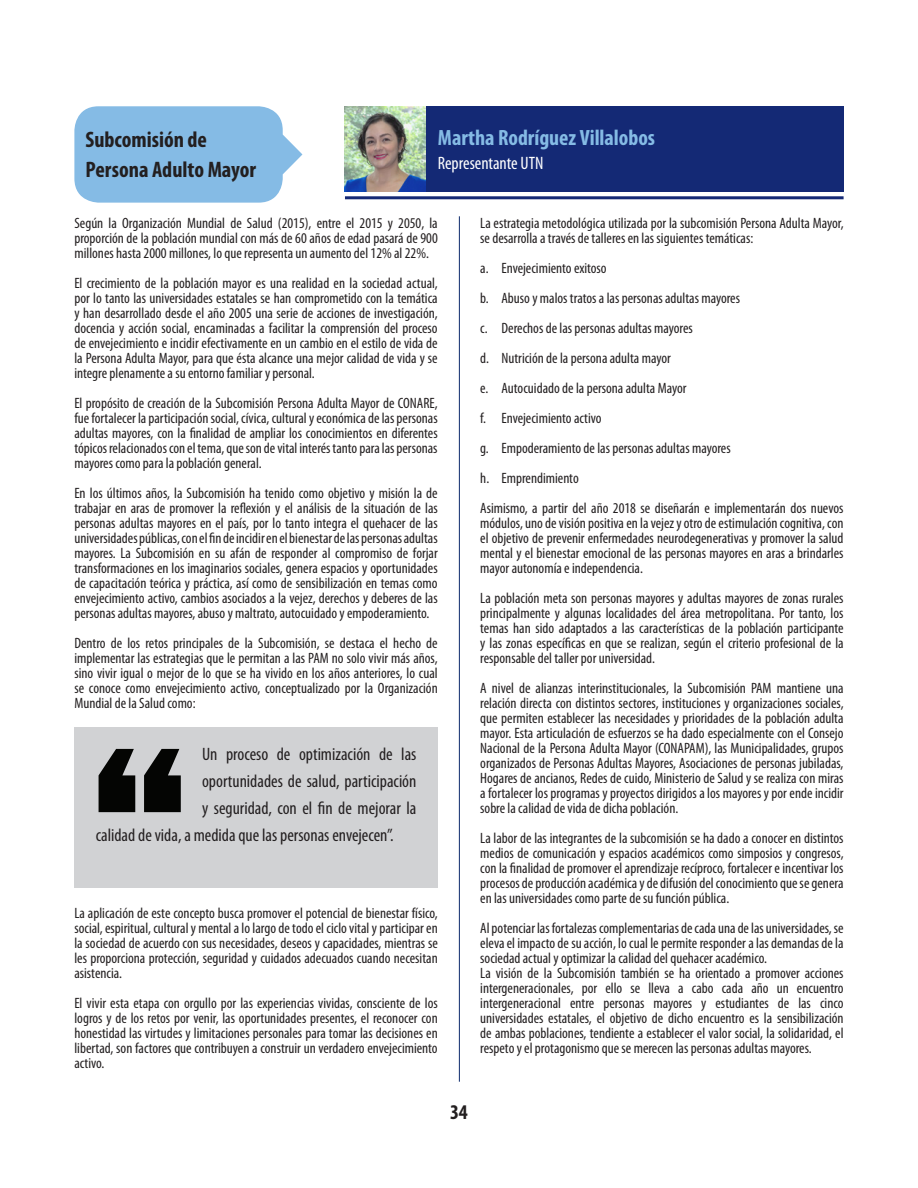
<style>
.page{position:relative;width:918px;height:1188px;background:#fff}
.page>*{position:absolute;margin:0;border:0;box-sizing:border-box;transform-origin:0 0}
.Títulos_pequeños{font:700 condensed 22.5px/30px "Myriad Pro";color:#231f20}
.Títulos_pequeños-2{font:700 condensed 22.2px "Myriad Pro";color:#85bbe5}
.t1{font:700 condensed 21px "Myriad Pro";color:#231f20}
.Textos{font:condensed 18px "Myriad Pro";color:#231f20}
.Títulos_pequeños-3{font:condensed 18px "Myriad Pro";letter-spacing:-.005em;color:#fff}
.Textos-2{font:condensed 15px/15px "Myriad Pro";color:#231f20;text-align:justify}
</style>
<div class="page">
<div style="left:74px;top:727px;width:364px;height:161px;background:#d1d2d4"></div>
<svg style="left:99px;top:749px;width:36px;height:63px"></svg>
<svg style="left:144px;top:749px;width:37px;height:63px"></svg>
<hr style="left:459px;top:216px;width:1px;height:866px;background:#0d2b6d">
<div style="left:425px;top:106px;width:419px;height:86px;background:#142975"></div>
<hr style="left:345px;top:196px;width:499px;height:3px;background:#142975">
<img style="left:345px;top:106px;width:80px;height:86px">
<svg style="left:74px;top:106px;width:228px;height:97px;background:#90c1e7"></svg>
<p class="Títulos_pequeños" style="left:86px;top:124px;width:172px">Subcomisión de<br>Persona Adulto Mayor</p>
<p class="Títulos_pequeños-2" style="left:438px;top:124px;width:219px">Martha Rodríguez Villalobos</p>
<p class="Títulos_pequeños-3" style="left:438px;top:153px;width:107px">Representante UTN</p>
<p class="Textos-2" style="left:74px;top:215px;width:365px">Según la Organización Mundial de Salud (2015), entre el 2015 y 2050, la proporción de la población mundial con más de 60 años de edad pasará de 900 millones hasta 2000 millones, lo que representa un aumento del 12% al 22%.</p>
<p class="Textos-2" style="left:74px;top:275px;width:365px">El crecimiento de la población mayor es una realidad en la sociedad actual, por lo tanto las universidades estatales se han comprometido con la temática y han desarrollado desde el año 2005 una serie de acciones de investigación, docencia y acción social, encaminadas a facilitar la comprensión del proceso de envejecimiento e incidir efectivamente en un cambio en el estilo de vida de la Persona Adulta Mayor, para que ésta alcance una mejor calidad de vida y se integre plenamente a su entorno familiar y personal.</p>
<p class="Textos-2" style="left:74px;top:395px;width:365px">El propósito de creación de la Subcomisión Persona Adulta Mayor de CONARE, fue fortalecer la participación social, cívica, cultural y económica de las personas adultas mayores, con la finalidad de ampliar los conocimientos en diferentes tópicos relacionados con el tema, que son de vital interés tanto para las personas mayores como para la población general.</p>
<p class="Textos-2" style="left:74px;top:485px;width:365px">En los últimos años, la Subcomisión ha tenido como objetivo y misión la de trabajar en aras de promover la reflexión y el análisis de la situación de las personas adultas mayores en el país, por lo tanto integra el quehacer de las universidades públicas, con el fin de incidir en el bienestar de las personas adultas mayores. La Subcomisión en su afán de responder al compromiso de forjar transformaciones en los imaginarios sociales, genera espacios y oportunidades de capacitación teórica y práctica, así como de sensibilización en temas como envejecimiento activo, cambios asociados a la vejez, derechos y deberes de las personas adultas mayores, abuso y maltrato, autocuidado y empoderamiento.</p>
<p class="Textos-2" style="left:74px;top:635px;width:365px">Dentro de los retos principales de la Subcomisión, se destaca el hecho de implementar las estrategias que le permitan a las PAM no solo vivir más años, sino vivir igual o mejor de lo que se ha vivido en los años anteriores, lo cual se conoce como envejecimiento activo, conceptualizado por la Organización Mundial de la Salud como:</p>
<p class="Textos" style="left:202px;top:743px;width:216px">Un proceso de optimización de las</p>
<p class="Textos" style="left:202px;top:770px;width:216px">oportunidades de salud, participación</p>
<p class="Textos" style="left:202px;top:797px;width:216px">y seguridad, con el fin de mejorar la</p>
<p class="Textos" style="left:96px;top:824px;width:300px">calidad de vida, a medida que las personas envejecen”.</p>
<p class="Textos-2" style="left:74px;top:905px;width:365px">La aplicación de este concepto busca promover el potencial de bienestar físico, social, espiritual, cultural y mental a lo largo de todo el ciclo vital y participar en la sociedad de acuerdo con sus necesidades, deseos y capacidades, mientras se les proporciona protección, seguridad y cuidados adecuados cuando necesitan asistencia.</p>
<p class="Textos-2" style="left:74px;top:995px;width:365px">El vivir esta etapa con orgullo por las experiencias vividas, consciente de los logros y de los retos por venir, las oportunidades presentes, el reconocer con honestidad las virtudes y limitaciones personales para tomar las decisiones en libertad, son factores que contribuyen a construir un verdadero envejecimiento activo.</p>
<p class="Textos-2" style="left:480px;top:215px;width:365px">La estrategia metodológica utilizada por la subcomisión Persona Adulta Mayor, se desarrolla a través de talleres en las siguientes temáticas:</p>
<p class="Textos-2" style="left:480px;top:260px;width:128px">a. Envejecimiento exitoso</p>
<p class="Textos-2" style="left:480px;top:290px;width:261px">b. Abuso y malos tratos a las personas adultas mayores</p>
<p class="Textos-2" style="left:480px;top:320px;width:214px">c. Derechos de las personas adultas mayores</p>
<p class="Textos-2" style="left:480px;top:350px;width:192px">d. Nutrición de la persona adulta mayor</p>
<p class="Textos-2" style="left:480px;top:380px;width:208px">e. Autocuidado de la persona adulta Mayor</p>
<p class="Textos-2" style="left:480px;top:410px;width:123px">f. Envejecimiento activo</p>
<p class="Textos-2" style="left:480px;top:440px;width:252px">g. Empoderamiento de las personas adultas mayores</p>
<p class="Textos-2" style="left:480px;top:470px;width:100px">h. Emprendimiento</p>
<p class="Textos-2" style="left:480px;top:500px;width:365px">Asimismo, a partir del año 2018 se diseñarán e implementarán dos nuevos módulos, uno de visión positiva en la vejez y otro de estimulación cognitiva, con el objetivo de prevenir enfermedades neurodegenerativas y promover la salud mental y el bienestar emocional de las personas mayores en aras a brindarles mayor autonomía e independencia.</p>
<p class="Textos-2" style="left:480px;top:590px;width:365px">La población meta son personas mayores y adultas mayores de zonas rurales principalmente y algunas localidades del área metropolitana. Por tanto, los temas han sido adaptados a las características de la población participante y las zonas específicas en que se realizan, según el criterio profesional de la responsable del taller por universidad.</p>
<p class="Textos-2" style="left:480px;top:680px;width:365px">A nivel de alianzas interinstitucionales, la Subcomisión PAM mantiene una relación directa con distintos sectores, instituciones y organizaciones sociales, que permiten establecer las necesidades y prioridades de la población adulta mayor. Esta articulación de esfuerzos se ha dado especialmente con el Consejo Nacional de la Persona Adulta Mayor (CONAPAM), las Municipalidades, grupos organizados de Personas Adultas Mayores, Asociaciones de personas jubiladas, Hogares de ancianos, Redes de cuido, Ministerio de Salud y se realiza con miras a fortalecer los programas y proyectos dirigidos a los mayores y por ende incidir sobre la calidad de vida de dicha población.</p>
<p class="Textos-2" style="left:480px;top:830px;width:365px">La labor de las integrantes de la subcomisión se ha dado a conocer en distintos medios de comunicación y espacios académicos como simposios y congresos, con la finalidad de promover el aprendizaje recíproco, fortalecer e incentivar los procesos de producción académica y de difusión del conocimiento que se genera en las universidades como parte de su función pública.</p>
<p class="Textos-2" style="left:480px;top:920px;width:365px">Al potenciar las fortalezas complementarias de cada una de las universidades, se eleva el impacto de su acción, lo cual le permite responder a las demandas de la sociedad actual y optimizar la calidad del quehacer académico.</p>
<p class="Textos-2" style="left:480px;top:965px;width:365px">La visión de la Subcomisión también se ha orientado a promover acciones intergeneracionales, por ello se lleva a cabo cada año un encuentro intergeneracional entre personas mayores y estudiantes de las cinco universidades estatales, el objetivo de dicho encuentro es la sensibilización de ambas poblaciones, tendiente a establecer el valor social, la solidaridad, el respeto y el protagonismo que se merecen las personas adultas mayores.</p>
<h3 class="t1" style="left:450px;top:1099px;width:19px">34</h3>
</div>
